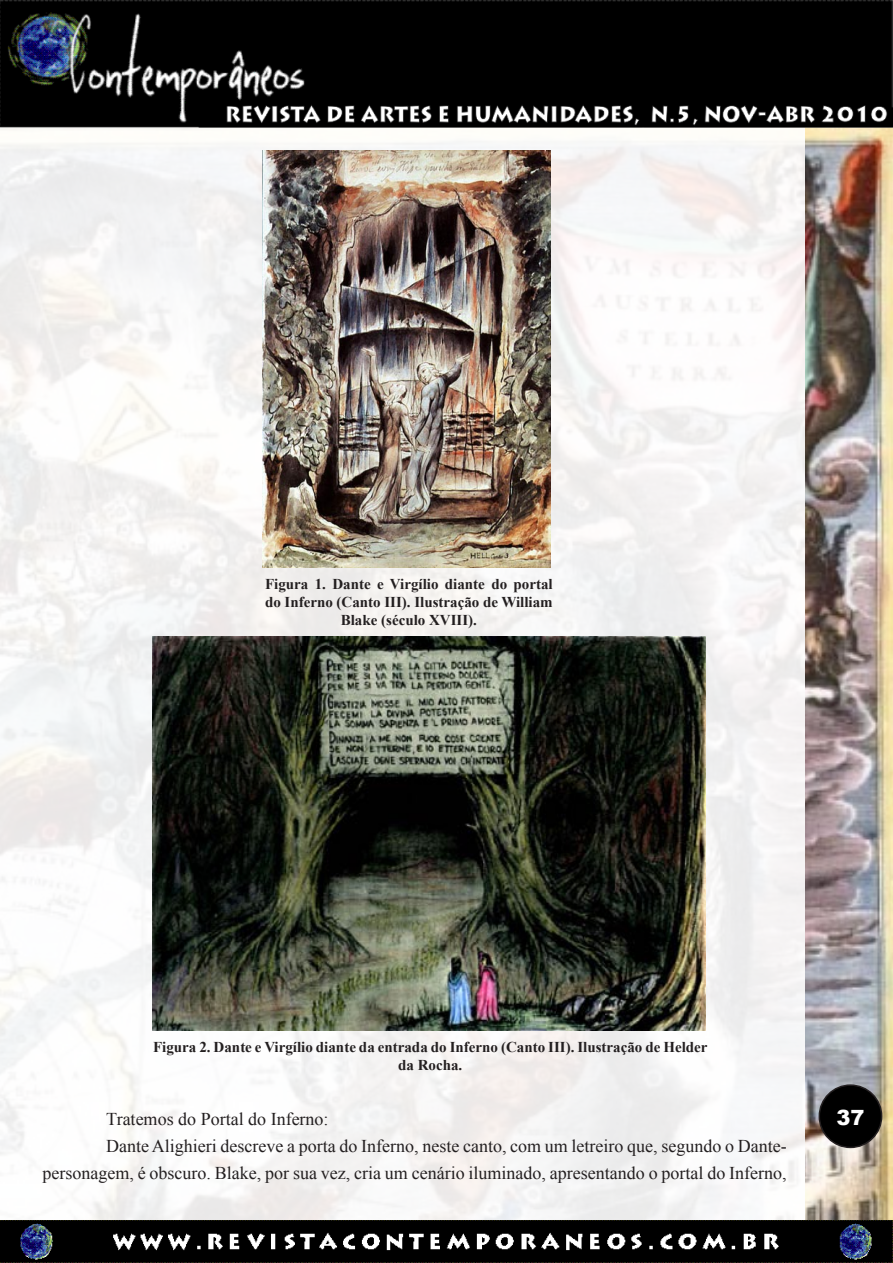
<style>
.page{position:relative;width:893px;height:1263px;background:#fff}
.page>*{position:absolute;margin:0;border:0;box-sizing:border-box;transform-origin:0 0}
.t1{font:900 21px "Arial";color:#fff}
.Body_Text{font:18px/27px "Times New Roman";color:#231f20;text-align:right}
.t2{font:700 15px/18px "Times New Roman";color:#231f20;text-align:center}
</style>
<div class="page">
<img style="left:0;top:128px;width:805px;height:1092px">
<img style="left:805px;top:128px;width:88px;height:1092px">
<img style="left:0;top:1220px;width:893px;height:43px">
<div style="left:819px;top:1085px;width:63px;height:62px;background:#000;border-radius:50%"></div>
<div style="left:819px;top:1084px;width:63px;height:64px;border:2px solid #231f20;border-radius:50%"></div>
<img style="left:0;top:0;width:893px;height:128px">
<img style="left:263px;top:150px;width:288px;height:418px">
<img style="left:152px;top:637px;width:554px;height:393px">
<p class="t2" style="left:265px;top:575px;width:289px">Figura 1. Dante e Virgílio diante do portal do Inferno (Canto III). Ilustração de William<br>Blake (século XVIII).</p>
<p class="t2" style="left:153px;top:1037px;width:556px">Figura 2. Dante e Virgílio diante da entrada do Inferno (Canto III). Ilustração de Helder da Rocha.</p>
<p class="Body_Text" style="left:106px;top:1105px;width:224px">Tratemos do Portal do Inferno:</p>
<p class="t1" style="left:836px;top:1102px;width:30px">37</p>
<p class="Body_Text" style="left:43px;top:1132px;width:746px">Dante Alighieri descreve a porta do Inferno, neste canto, com um letreiro que, segundo o Dante&shy;personagem, é obscuro. Blake, por sua vez, cria um cenário iluminado, apresentando o portal do Inferno,</p>
</div>
